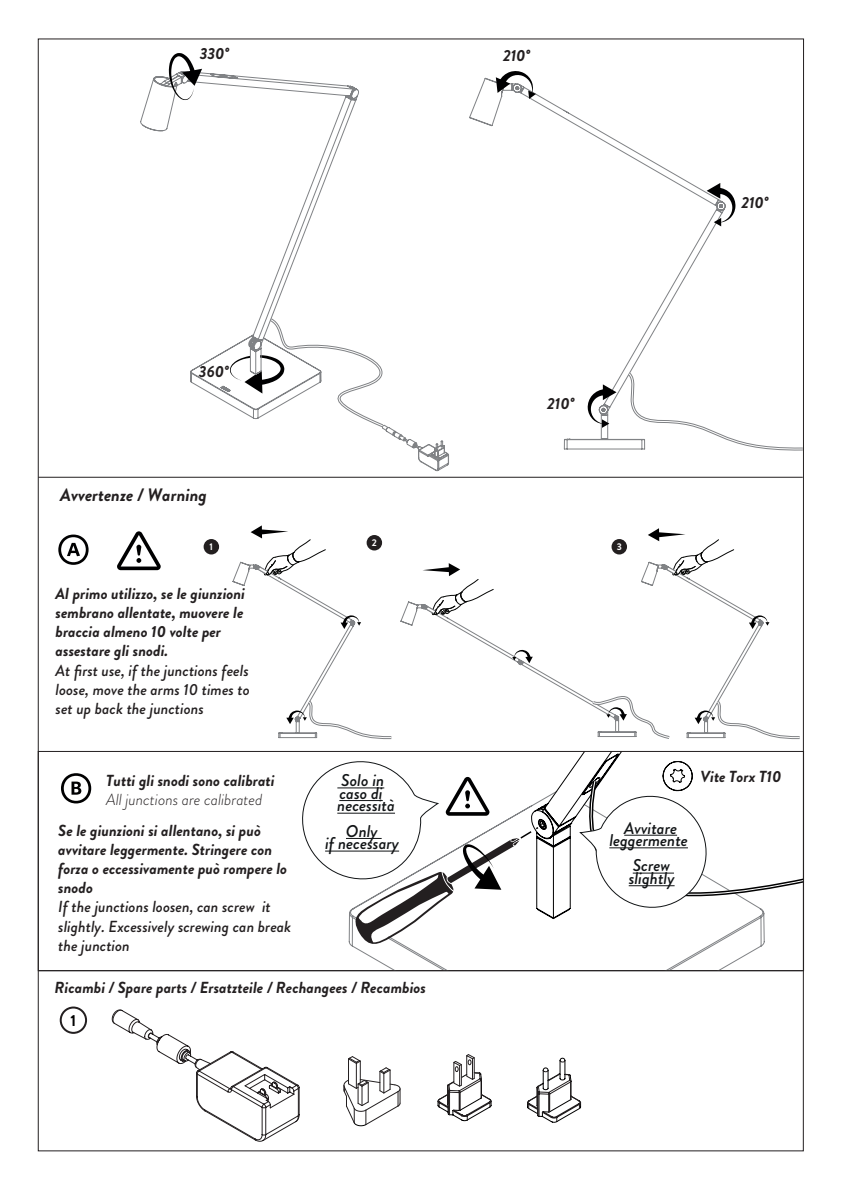
<style>
.page{position:relative;width:842px;height:1191px;background:#fff}
.page>*{position:absolute;margin:0;border:0;box-sizing:border-box;transform-origin:0 0}
.t1{font:italic 700 18px "Brandon Grotesque";color:#231f20}
.t2{font:italic 500 17px/12.6px "Brandon Grotesque";color:#111416;text-align:center}
.t3{font:italic 700 16px/19.2px "Brandon Grotesque";color:#231f20}
.t4{font:italic 500 16px/19.2px "Brandon Grotesque";color:#231f20;text-align:justify}
.t5{font:italic 300 16px "Brandon Grotesque";color:#231f20}
.t6{font:700 16px "Brandon Grotesque";color:#000001}
.t7{font:700 9.8px "Brandon Grotesque";color:#fff}
</style>
<div class="page">
<svg style="left:111px;top:1009px;width:189px;height:133px"></svg>
<svg style="left:527px;top:1057px;width:55px;height:66px"></svg>
<svg style="left:437px;top:1054px;width:55px;height:67px"></svg>
<svg style="left:343px;top:1056px;width:58px;height:70px"></svg>
<svg style="left:469px;top:77px;width:253px;height:373px"></svg>
<svg style="left:587px;top:384px;width:29px;height:44px"></svg>
<svg style="left:707px;top:183px;width:29px;height:43px"></svg>
<svg style="left:496px;top:71px;width:40px;height:28px"></svg>
<svg style="left:625px;top:370px;width:88px;height:80px"></svg>
<svg style="left:255px;top:353px;width:194px;height:119px"></svg>
<svg style="left:140px;top:70px;width:220px;height:349px"></svg>
<svg style="left:169px;top:53px;width:33px;height:47px"></svg>
<div style="left:204px;top:539px;width:15px;height:15px;background:#231f20;border-radius:50%"></div>
<svg style="left:713px;top:257px;width:89px;height:220px"></svg>
<svg style="left:232px;top:525px;width:568px;height:215px"></svg>
<svg style="left:58px;top:534px;width:31px;height:31px"></svg>
<svg style="left:61px;top:773px;width:30px;height:30px"></svg>
<div style="left:60px;top:1006px;width:27px;height:27px;border:2px solid #231f20;border-radius:50%"></div>
<hr style="left:38px;top:477px;width:765px;height:1px;background:#231f20">
<svg style="left:541px;top:753px;width:80px;height:167px"></svg>
<svg style="left:560px;top:780px;width:242px;height:189px"></svg>
<div style="left:38px;top:751px;width:766px;height:220px;border:1px solid #231f20"></div>
<svg style="left:579px;top:760px;width:135px;height:155px"></svg>
<hr style="left:624px;top:834px;width:53px;height:1px;background:#111416">
<hr style="left:609px;top:847px;width:79px;height:1px;background:#111416">
<hr style="left:633px;top:872px;width:41px;height:1px;background:#111416">
<hr style="left:629px;top:885px;width:46px;height:1px;background:#111416">
<svg style="left:117px;top:531px;width:44px;height:39px"></svg>
<svg style="left:293px;top:752px;width:248px;height:197px"></svg>
<hr style="left:337px;top:787px;width:47px;height:1px;background:#111416">
<hr style="left:339px;top:800px;width:44px;height:1px;background:#111416">
<hr style="left:337px;top:812px;width:58px;height:1px;background:#111416">
<hr style="left:346px;top:838px;width:36px;height:1px;background:#111416">
<hr style="left:325px;top:850px;width:74px;height:1px;background:#111416">
<p class="t3" style="left:200px;top:44px;width:31px">330°</p>
<p class="t3" style="left:199px;top:362px;width:31px">360°</p>
<p class="t1" style="left:60px;top:482px;width:148px">Avvertenze / Warning</p>
<p class="t7" style="left:210px;top:540px;width:5px">1</p>
<p class="t3" style="left:56px;top:584px;width:191px">Al primo utilizzo, se le giunzioni sembrano allentate, muovere le braccia almeno 10 volte per assestare gli snodi.</p>
<p class="t4" style="left:56px;top:661px;width:196px">At first use, if the junctions feels loose, move the arms 10 times to set up back the junctions</p>
<p class="t3" style="left:106px;top:771px;width:170px">Tutti gli snodi sono calibrati</p>
<p class="t5" style="left:106px;top:788px;width:158px">All junctions are calibrated</p>
<p class="t3" style="left:58px;top:820px;width:230px">Se le giunzioni si allentano, si può avvitare leggermente. Stringere con forza o eccessivamente può rompere lo snodo</p>
<p class="t4" style="left:58px;top:897px;width:235px;text-align:left">If the junctions loosen, can screw it slightly. Excessively screwing can break the junction</p>
<p class="t7" style="left:372px;top:536px;width:7px">2</p>
<p class="t2" style="left:337px;top:774px;width:59px;text-align:left">Solo in caso di necessità</p>
<p class="t2" style="left:325px;top:825px;width:76px">Only<br>if necessary</p>
<p class="t3" style="left:55px;top:977px;width:373px">Ricambi / Spare parts / Ersatzteile / Rechangees / Recambios</p>
<p class="t6" style="left:71px;top:1009px;width:7px">1</p>
<p class="t3" style="left:503px;top:46px;width:29px">210°</p>
<p class="t3" style="left:547px;top:394px;width:29px">210°</p>
<p class="t7" style="left:617px;top:540px;width:7px">3</p>
<p class="t3" style="left:741px;top:193px;width:29px">210°</p>
<p class="t3" style="left:700px;top:766px;width:82px">Vite Torx T10</p>
<p class="t2" style="left:609px;top:821px;width:80px">Avvitare leggermente</p>
<p class="t2" style="left:629px;top:859px;width:47px;text-align:left">Screw slightly</p>
</div>
